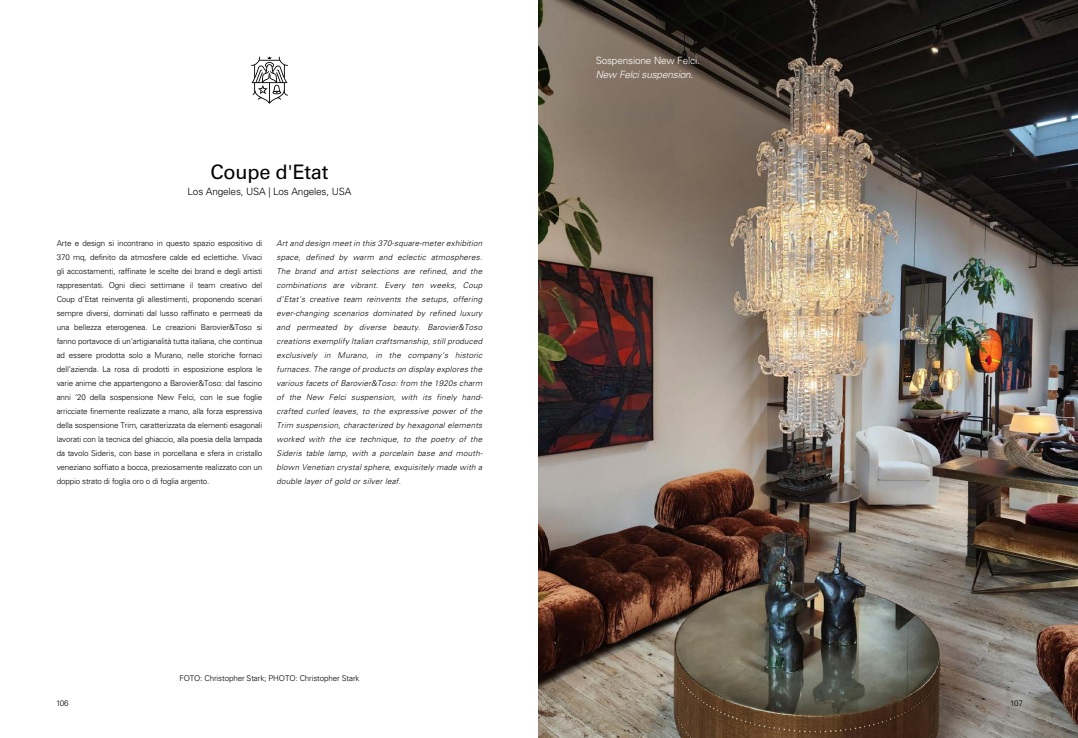
<style>
.page{position:relative;width:1078px;height:738px;background:#fff}
.page>*{position:absolute;margin:0;border:0;box-sizing:border-box;transform-origin:0 0}
.t1{font:20px "Univers LT Std";letter-spacing:-.015em;color:#000}
.t2{font:300 10px "Univers LT Std";letter-spacing:-.015em;color:#000}
.t3{font:300 10px "Univers LT Std";letter-spacing:-.015em;color:#fff}
.t4{font:italic 300 10px "Univers LT Std";letter-spacing:-.015em;color:#fff}
.t5{font:300 8px/14px "Univers LT Std";letter-spacing:-.015em;color:#000;text-align:justify}
.t6{font:italic 300 8px/14px "Univers LT Std";letter-spacing:.025em;color:#000;text-align:justify}
</style>
<div class="page">
<svg style="left:251px;top:57px;width:37px;height:46px"></svg>
<img style="left:539px;top:0;width:538px;height:737px">
<h1 class="t1" style="left:210px;top:160px;width:119px">Coupe d'Etat</h1>
<p class="t2" style="left:187px;top:185px;width:165px">Los Angeles, USA | Los Angeles, USA</p>
<p class="t5" style="left:57px;top:236px;width:207px">Arte e design si incontrano in questo spazio espositivo di 370 mq, definito da atmosfere calde ed eclettiche. Vivaci gli accostamenti, raffinate le scelte dei brand e degli artisti rappresentati. Ogni dieci settimane il team creativo del Coup d’Etat reinventa gli allestimenti, proponendo scenari sempre diversi, dominati dal lusso raffinato e permeati da una bellezza eterogenea. Le creazioni Barovier&amp;Toso si fanno portavoce di un’artigianalità tutta italiana, che continua ad essere prodotta solo a Murano, nelle storiche fornaci dell’azienda. La rosa di prodotti in esposizione esplora le varie anime che appartengono a Barovier&amp;Toso: dal fascino anni ‘20 della sospensione New Felci, con le sue foglie arricciate finemente realizzate a mano, alla forza espressiva della sospensione Trim, caratterizzata da elementi esagonali lavorati con la tecnica del ghiaccio, alla poesia della lampada da tavolo Sideris, con base in porcellana e sfera in cristallo veneziano soffiato a bocca, preziosamente realizzato con un doppio strato di foglia oro o di foglia argento.</p>
<p class="t6" style="left:276px;top:236px;width:207px">Art and design meet in this 370-square-meter exhibition space, defined by warm and eclectic atmospheres.<br>The brand and artist selections are refined, and the combinations are vibrant. Every ten weeks, Coup d’Etat's creative team reinvents the setups, offering ever-changing scenarios dominated by refined luxury and permeated by diverse beauty. Barovier&amp;Toso creations exemplify Italian craftsmanship, still produced exclusively in Murano, in the company's historic furnaces. The range of products on display explores the various facets of Barovier&amp;Toso: from the 1920s charm of the New Felci suspension, with its finely hand&shy;crafted curled leaves, to the expressive power of the Trim suspension, characterized by hexagonal elements worked with the ice technique, to the poetry of the Sideris table lamp, with a porcelain base and mouth&shy;blown Venetian crystal sphere, exquisitely made with a double layer of gold or silver leaf.</p>
<p class="t5" style="left:56px;top:695px;width:14px">106</p>
<p class="t5" style="left:179px;top:670px;width:182px">FOTO: Christopher Stark; PHOTO: Christopher Stark</p>
<p class="t3" style="left:595px;top:54px;width:106px">Sospensione New Felci.</p>
<p class="t4" style="left:595px;top:68px;width:99px">New Felci suspension.</p>
<p class="t5" style="left:1010px;top:695px;width:14px">107</p>
</div>
